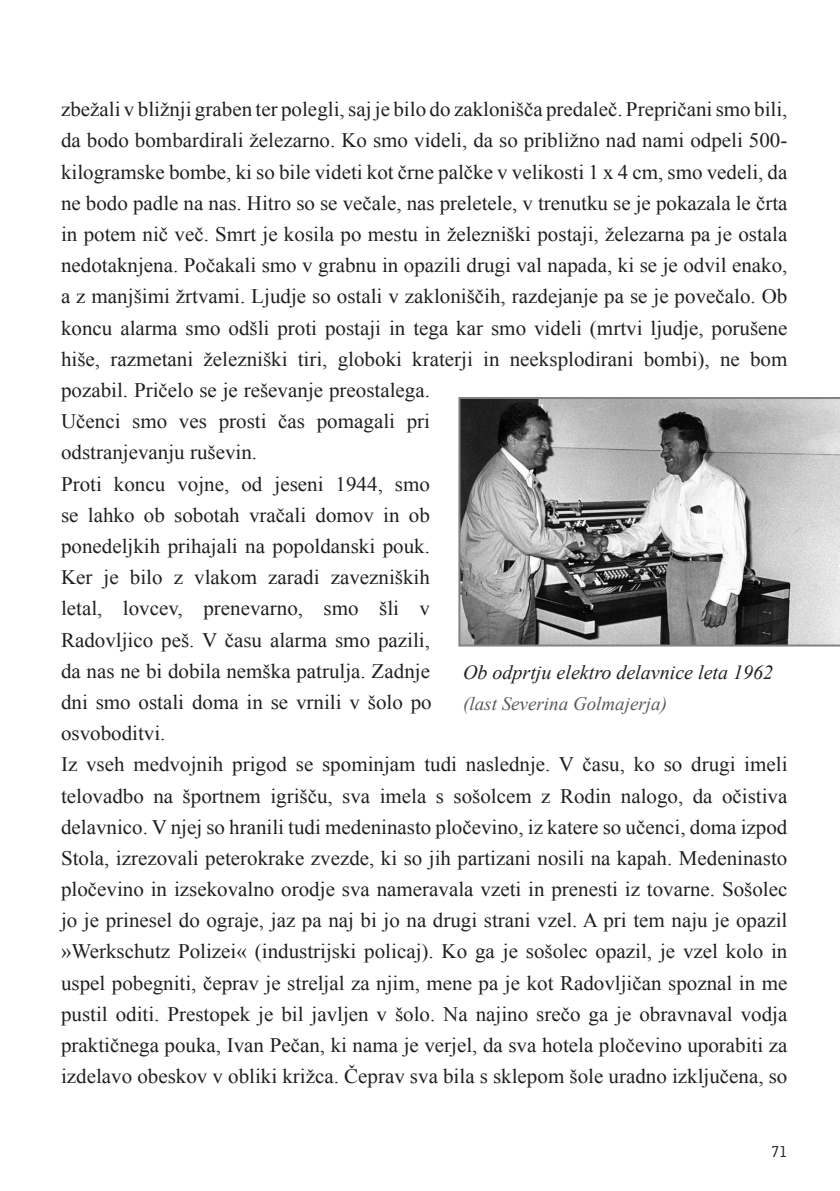
<style>
.page{position:relative;width:840px;height:1191px;background:#fff}
.page>*{position:absolute;margin:0;border:0;box-sizing:border-box;transform-origin:0 0}
.TEXT_javornik{font:20.6px/31.2px "Times New Roman";color:#231f20;text-align:justify}
.podnapis{font:italic 20px "Times New Roman";color:#231f20}
.podnapis-2{font:italic 19px "Times New Roman";color:#57585a}
.t1{font:19px "Seria Sans Lf";color:#231f20}
</style>
<div class="page">
<svg style="left:458px;top:397px;width:381px;height:249px;background:#999"></svg>
<p class="TEXT_javornik" style="left:61px;top:93px;width:727px;text-align:left">zbežali v bližnji graben ter polegli, saj je bilo do zaklonišča predaleč. Prepričani smo bili, da bodo bombardirali železarno. Ko smo videli, da so približno nad nami odpeli 500- kilogramske bombe, ki so bile videti kot črne palčke v velikosti 1 x 4 cm, smo vedeli, da ne bodo padle na nas. Hitro so se večale, nas preletele, v trenutku se je pokazala le črta in potem nič več. Smrt je kosila po mestu in železniški postaji, železarna pa je ostala nedotaknjena. Počakali smo v grabnu in opazili drugi val napada, ki se je odvil enako, a z manjšimi žrtvami. Ljudje so ostali v zakloniščih, razdejanje pa se je povečalo. Ob koncu alarma smo odšli proti postaji in tega kar smo videli (mrtvi ljudje, porušene hiše, razmetani železniški tiri, globoki kraterji in neeksplodirani bombi), ne bom pozabil. Pričelo se je reševanje preostalega.<br>Učenci smo ves prosti čas pomagali pri<br>odstranjevanju ruševin.</p>
<p class="TEXT_javornik" style="left:61px;top:468px;width:372px">Proti koncu vojne, od jeseni 1944, smo se lahko ob sobotah vračali domov in ob ponedeljkih prihajali na popoldanski pouk.<br>Ker je bilo z vlakom zaradi zavezniških letal, lovcev, prenevarno, smo šli v Radovljico peš. V času alarma smo pazili, da nas ne bi dobila nemška patrulja. Zadnje dni smo ostali doma in se vrnili v šolo po osvoboditvi.</p>
<p class="TEXT_javornik" style="left:61px;top:748px;width:727px">Iz vseh medvojnih prigod se spominjam tudi naslednje. V času, ko so drugi imeli telovadbo na športnem igrišču, sva imela s sošolcem z Rodin nalogo, da očistiva delavnico. V njej so hranili tudi medeninasto pločevino, iz katere so učenci, doma izpod Stola, izrezovali peterokrake zvezde, ki so jih partizani nosili na kapah. Medeninasto pločevino in izsekovalno orodje sva nameravala vzeti in prenesti iz tovarne. Sošolec jo je prinesel do ograje, jaz pa naj bi jo na drugi strani vzel. A pri tem naju je opazil »Werkschutz Polizei« (industrijski policaj). Ko ga je sošolec opazil, je vzel kolo in uspel pobegniti, čeprav je streljal za njim, mene pa je kot Radovljičan spoznal in me pustil oditi. Prestopek je bil javljen v šolo. Na najino srečo ga je obravnaval vodja praktičnega pouka, Ivan Pečan, ki nama je verjel, da sva hotela pločevino uporabiti za izdelavo obeskov v obliki križca. Čeprav sva bila s sklepom šole uradno izključena, so</p>
<p class="podnapis" style="left:463px;top:658px;width:311px">Ob odprtju elektro delavnice leta 1962</p>
<p class="podnapis-2" style="left:463px;top:690px;width:205px">(last Severina Golmajerja)</p>
<p class="t1" style="left:771px;top:1141px;width:17px">71</p>
</div>
